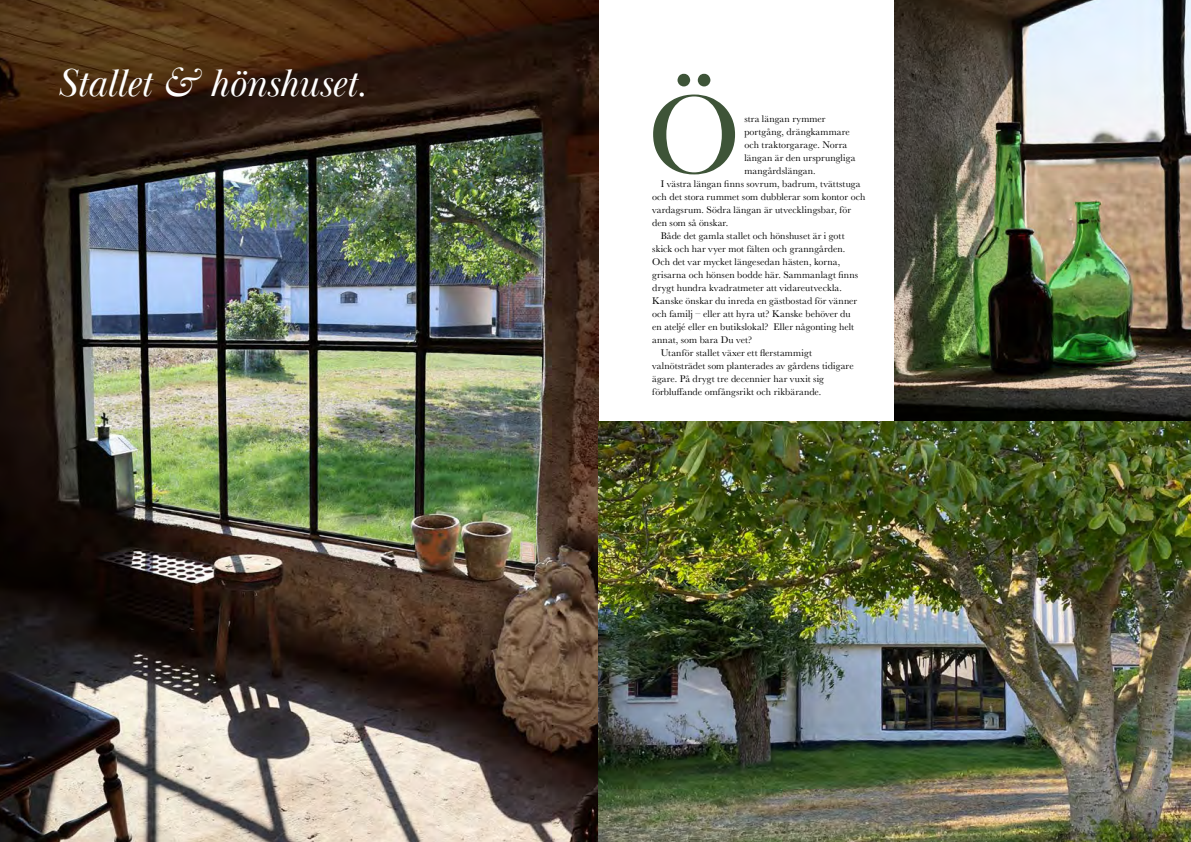
<style>
.page{position:relative;width:1191px;height:842px;background:#fff}
.page>*{position:absolute;margin:0;border:0;box-sizing:border-box;transform-origin:0 0}
.t1{font:115px "Baskerville Display PT";color:#3e5438}
.t2{font:italic 40px "Baskerville Display PT";letter-spacing:-.01em;color:#fff}
.t3{font:10px "Baskerville";letter-spacing:.01em;color:#000}
</style>
<div class="page">
<img style="left:0;top:0;width:598px;height:842px">
<img style="left:894px;top:0;width:297px;height:421px">
<img style="left:598px;top:421px;width:593px;height:421px">
<h2 class="t2" style="left:57px;top:60px;width:311px">Stallet &amp; hönshuset.</h2>
<h1 class="t1" style="left:648px;top:66px;width:94px">Ö</h1>
<p class="t3" style="left:744px;top:113px;width:83px">stra längan rymmer</p>
<p class="t3" style="left:744px;top:126px;width:107px">portgång, drängkammare</p>
<p class="t3" style="left:744px;top:139px;width:104px">och traktorgarage. Norra</p>
<p class="t3" style="left:744px;top:152px;width:113px">längan är den ursprungliga</p>
<p class="t3" style="left:744px;top:165px;width:73px">mangårdslängan.</p>
<p class="t3" style="left:660px;top:178px;width:201px">I västra längan finns sovrum, badrum, tvättstuga</p>
<p class="t3" style="left:652px;top:191px;width:215px">och det stora rummet som dubblerar som kontor och</p>
<p class="t3" style="left:652px;top:204px;width:200px">vardagsrum. Södra längan är utvecklingsbar, för</p>
<p class="t3" style="left:652px;top:217px;width:78px">den som så önskar.</p>
<p class="t3" style="left:660px;top:230px;width:185px">Både det gamla stallet och hönshuset är i gott</p>
<p class="t3" style="left:652px;top:243px;width:195px">skick och har vyer mot fälten och granngården.</p>
<p class="t3" style="left:652px;top:256px;width:189px">Och det var mycket längesedan hästen, korna,</p>
<p class="t3" style="left:652px;top:269px;width:207px">grisarna och hönsen bodde här. Sammanlagt finns</p>
<p class="t3" style="left:652px;top:282px;width:191px">drygt hundra kvadratmeter att vidareutveckla.</p>
<p class="t3" style="left:652px;top:295px;width:206px">Kanske önskar du inreda en gästbostad för vänner</p>
<p class="t3" style="left:652px;top:308px;width:200px">och familj – eller att hyra ut? Kanske behöver du</p>
<p class="t3" style="left:652px;top:321px;width:203px">en ateljé eller en butikslokal? Eller någonting helt</p>
<p class="t3" style="left:652px;top:334px;width:101px">annat, som bara Du vet?</p>
<p class="t3" style="left:660px;top:347px;width:153px">Utanför stallet växer ett flerstammigt</p>
<p class="t3" style="left:652px;top:360px;width:203px">valnötsträdet som planterades av gårdens tidigare</p>
<p class="t3" style="left:652px;top:373px;width:173px">ägare. På drygt tre decennier har vuxit sig</p>
<p class="t3" style="left:652px;top:386px;width:171px">förbluffande omfångsrikt och rikbärande.</p>
</div>
